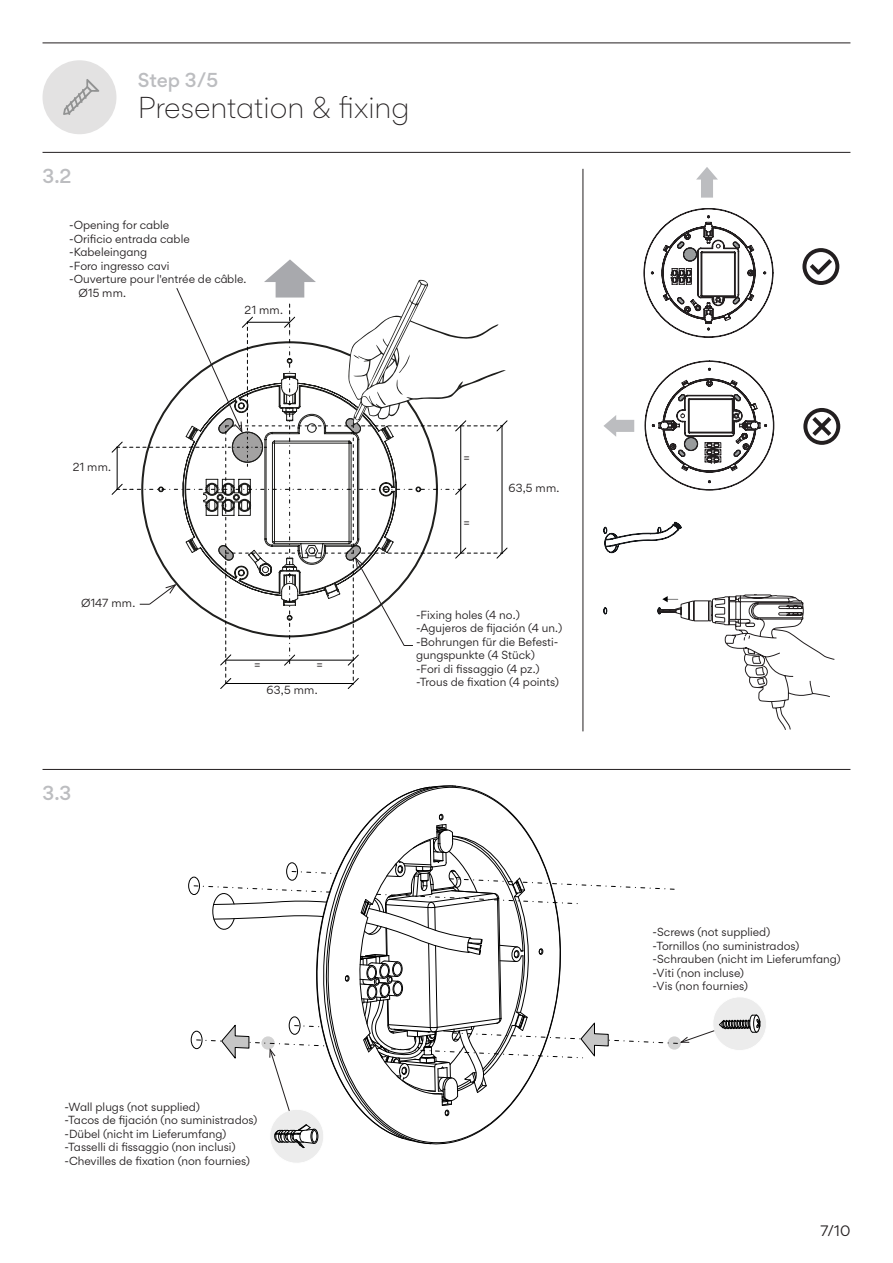
<style>
.page{position:relative;width:893px;height:1263px;background:#fff}
.page>*{position:absolute;margin:0;border:0;box-sizing:border-box;transform-origin:0 0}
.Texto_Ficha_Tripa_20{font:300 27px "Gordita";color:#231f20}
.Texto_Ficha_Tripa_20-2{font:500 18px "Gordita";color:#bcbdc0}
.t1{font:13.5px "Gordita";color:#231f20}
.GORDITA_7_-_guion{font:10.5px/13.5px "Gordita";color:#231f20}
</style>
<div class="page">
<div style="left:188px;top:877px;width:12px;height:18px;border:1px solid #000;border-radius:50%"></div>
<div style="left:191px;top:1031px;width:11px;height:18px;border:1px solid #000;border-radius:50%"></div>
<div style="left:43px;top:60px;width:73px;height:74px;background:#e3e2e2;border-radius:50%"></div>
<svg style="left:63px;top:79px;width:36px;height:36px"></svg>
<hr style="left:43px;top:43px;width:807px;height:1px;background:#231f20">
<hr style="left:43px;top:152px;width:807px;height:1px;background:#231f20">
<svg style="left:696px;top:167px;width:22px;height:31px"></svg>
<svg style="left:603px;top:415px;width:31px;height:22px"></svg>
<svg style="left:802px;top:248px;width:37px;height:37px"></svg>
<svg style="left:803px;top:408px;width:37px;height:37px"></svg>
<svg style="left:603px;top:607px;width:4px;height:7px"></svg>
<svg style="left:603px;top:521px;width:79px;height:32px"></svg>
<svg style="left:657px;top:594px;width:178px;height:135px"></svg>
<hr style="left:583px;top:169px;width:1px;height:562px;background:#231f20">
<hr style="left:43px;top:769px;width:807px;height:1px;background:#231f20">
<svg style="left:112px;top:259px;width:396px;height:430px"></svg>
<svg style="left:644px;top:208px;width:129px;height:130px"></svg>
<svg style="left:645px;top:361px;width:129px;height:129px"></svg>
<svg style="left:194px;top:786px;width:572px;height:377px"></svg>
<svg style="left:261px;top:1036px;width:14px;height:14px"></svg>
<svg style="left:668px;top:1036px;width:13px;height:14px"></svg>
<p class="Texto_Ficha_Tripa_20-2" style="left:43px;top:162px;width:31px">3.2</p>
<p class="Texto_Ficha_Tripa_20-2" style="left:138px;top:66px;width:82px">Step 3/5</p>
<p class="Texto_Ficha_Tripa_20" style="left:138px;top:88px;width:273px">Presentation &amp; fixing</p>
<p class="GORDITA_7_-_guion" style="left:69px;top:218px;width:102px">-Opening for cable</p>
<p class="GORDITA_7_-_guion" style="left:69px;top:231px;width:122px">-Orificio entrada cable</p>
<p class="GORDITA_7_-_guion" style="left:69px;top:245px;width:80px">-Kabeleingang</p>
<p class="GORDITA_7_-_guion" style="left:69px;top:258px;width:102px">-Foro ingresso cavi</p>
<p class="GORDITA_7_-_guion" style="left:69px;top:272px;width:179px">-Ouverture pour l'entrée de câble.</p>
<p class="GORDITA_7_-_guion" style="left:78px;top:286px;width:49px">Ø15 mm.</p>
<p class="GORDITA_7_-_guion" style="left:245px;top:303px;width:40px">21 mm.</p>
<p class="GORDITA_7_-_guion" style="left:73px;top:460px;width:40px">21 mm.</p>
<p class="GORDITA_7_-_guion" style="left:81px;top:595px;width:56px">Ø147 mm.</p>
<p class="Texto_Ficha_Tripa_20-2" style="left:43px;top:779px;width:30px">3.3</p>
<p class="GORDITA_7_-_guion" style="left:254px;top:658px;width:8px">=</p>
<p class="GORDITA_7_-_guion" style="left:317px;top:658px;width:8px">=</p>
<p class="GORDITA_7_-_guion" style="left:267px;top:683px;width:53px">63,5 mm.</p>
<p class="GORDITA_7_-_guion" style="left:464px;top:451px;width:8px">=</p>
<p class="GORDITA_7_-_guion" style="left:464px;top:515px;width:8px">=</p>
<p class="GORDITA_7_-_guion" style="left:508px;top:481px;width:53px">63,5 mm.</p>
<p class="GORDITA_7_-_guion" style="left:416px;top:608px;width:105px">-Fixing holes (4 no.)</p>
<p class="GORDITA_7_-_guion" style="left:416px;top:621px;width:148px">-Agujeros de fijación (4 un.)</p>
<p class="GORDITA_7_-_guion" style="left:416px;top:635px;width:144px">-Bohrungen für die Befesti&shy;gungspunkte (4 Stück)</p>
<p class="GORDITA_7_-_guion" style="left:416px;top:662px;width:125px">-Fori di fissaggio (4 pz.)</p>
<p class="GORDITA_7_-_guion" style="left:416px;top:675px;width:144px">-Trous de fixation (4 points)</p>
<p class="GORDITA_7_-_guion" style="left:64px;top:1100px;width:137px">-Wall plugs (not supplied)</p>
<p class="GORDITA_7_-_guion" style="left:64px;top:1113px;width:194px">-Tacos de fijación (no suministrados)</p>
<p class="GORDITA_7_-_guion" style="left:64px;top:1127px;width:163px">-Dübel (nicht im Lieferumfang)</p>
<p class="GORDITA_7_-_guion" style="left:64px;top:1140px;width:173px">-Tasselli di fissaggio (non inclusi)</p>
<p class="GORDITA_7_-_guion" style="left:64px;top:1154px;width:187px">-Chevilles de fixation (non fournies)</p>
<p class="GORDITA_7_-_guion" style="left:653px;top:925px;width:119px">-Screws (not supplied)</p>
<p class="GORDITA_7_-_guion" style="left:653px;top:938px;width:148px">-Tornillos (no suministrados)</p>
<p class="GORDITA_7_-_guion" style="left:653px;top:952px;width:189px">-Schrauben (nicht im Lieferumfang)</p>
<p class="GORDITA_7_-_guion" style="left:653px;top:965px;width:93px">-Viti (non incluse)</p>
<p class="GORDITA_7_-_guion" style="left:653px;top:979px;width:97px">-Vis (non fournies)</p>
<p class="t1" style="left:821px;top:1220px;width:31px">7/10</p>
</div>
